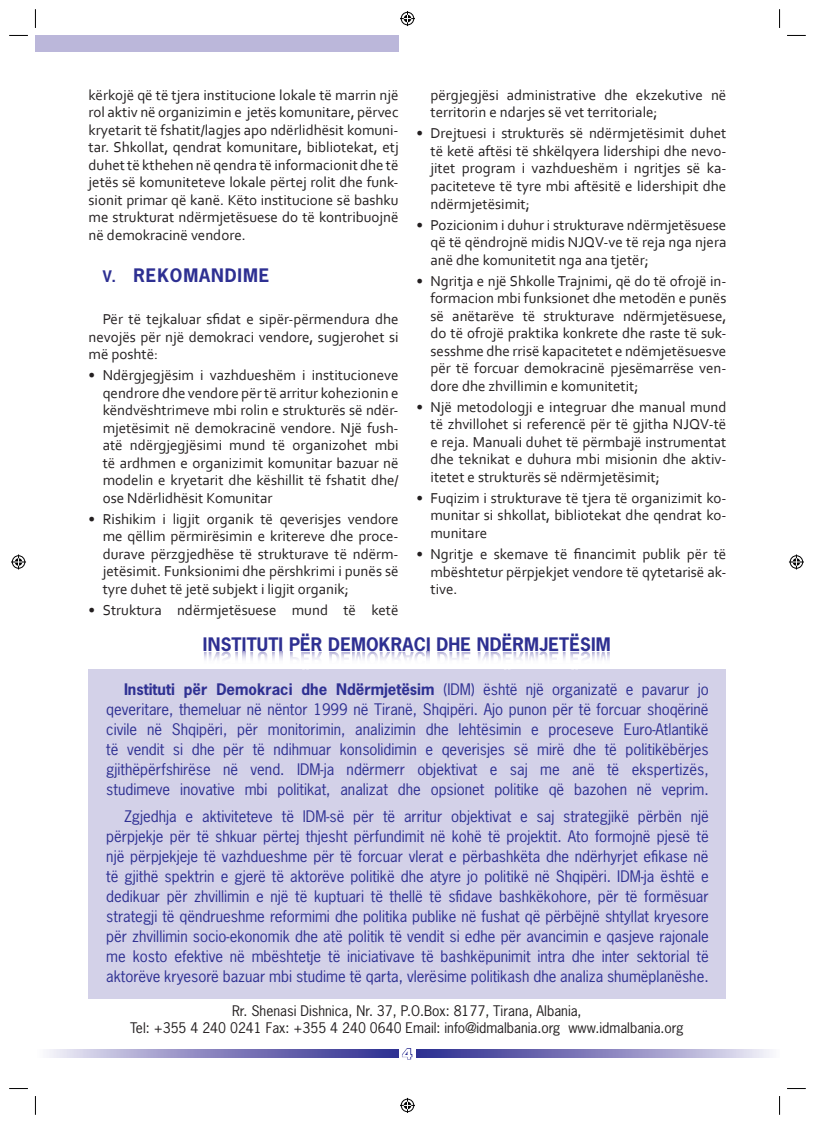
<style>
.page{position:relative;width:815px;height:1124px;background:#fff}
.page>*{position:absolute;margin:0;border:0;box-sizing:border-box;transform-origin:0 0}
.t1{font:700 17.5px "News Gothic Std";letter-spacing:.01em;color:#2e3092}
.t2{font:700 17.5px "News Gothic Std";letter-spacing:.05em;color:#2e3092}
.t3{font:15px/17.5px "Corbel";color:#231f20;text-align:justify}
.t4{font:15px/20px "News Gothic Std";color:#2e3092;text-align:justify}
.t5{font:700 15px "Folio BT";color:#fff}
.t6{font:13.75px/16.5px "News Gothic Std";color:#231f20;text-align:center}
.s1{font-size:15px}
.s2{font-weight:700}
</style>
<div class="page">
<svg style="left:49px;top:1049px;width:350px;height:7px;background:#8884be"></svg>
<svg style="left:416px;top:1049px;width:354px;height:7px;background:#8784be"></svg>
<svg style="left:402px;top:1048px;width:11px;height:11px"></svg>
<div style="left:35px;top:35px;width:364px;height:17px;background:#bbb7da"></div>
<div style="left:89px;top:669px;width:637px;height:329px;background:#d3d1e8"></div>
<svg style="left:9px;top:35px;width:19px;height:1px"></svg>
<svg style="left:787px;top:35px;width:19px;height:1px"></svg>
<svg style="left:9px;top:1088px;width:19px;height:1px"></svg>
<svg style="left:787px;top:1088px;width:19px;height:1px"></svg>
<svg style="left:35px;top:9px;width:1px;height:19px"></svg>
<svg style="left:35px;top:1096px;width:1px;height:18px"></svg>
<svg style="left:779px;top:9px;width:1px;height:19px"></svg>
<svg style="left:779px;top:1096px;width:1px;height:18px"></svg>
<svg style="left:400px;top:11px;width:15px;height:15px"></svg>
<svg style="left:400px;top:1097px;width:15px;height:15px"></svg>
<svg style="left:11px;top:554px;width:15px;height:15px"></svg>
<svg style="left:789px;top:554px;width:15px;height:15px"></svg>
<p class="t3" style="left:89px;top:86px;width:312px">kërkojë që të tjera institucione lokale të marrin një rol aktiv në organizimin e jetës komunitare, përvec kryetarit të fshatit/lagjes apo ndërlidhësit komuni&shy;tar. Shkollat, qendrat komunitare, bibliotekat, etj duhet të kthehen në qendra të informacionit dhe të jetës së komuniteteve lokale përtej rolit dhe funk&shy;sionit primar që kanë. Këto institucione së bashku me strukturat ndërmjetësuese do të kontribuojnë në demokracinë vendore.</p>
<p class="t2" style="left:103px;top:264px;width:168px"><span class="s1">V.</span> Rekomandime</p>
<p class="t3" style="left:89px;top:310px;width:312px;text-indent:14px">Për të tejkaluar sfidat e sipër-përmendura dhe nevojës për një demokraci vendore, sugjerohet si më poshtë:</p>
<p class="t3" style="left:103px;top:366px;width:297px;text-indent:-14px">• Ndërgjegjësim i vazhdueshëm i institucioneve qendrore dhe vendore për të arritur kohezionin e këndvështrimeve mbi rolin e strukturës së ndër&shy;mjetësimit në demokracinë vendore. Një fush&shy;atë ndërgjegjësimi mund të organizohet mbi të ardhmen e organizimit komunitar bazuar në modelin e kryetarit dhe këshillit të fshatit dhe/ ose Ndërlidhësit Komunitar</p>
<p class="t3" style="left:103px;top:509px;width:297px;text-indent:-14px">• Rishikim i ligjit organik të qeverisjes vendore me qëllim përmirësimin e kritereve dhe proce&shy;durave përzgjedhëse të strukturave të ndërm&shy;jetësimit. Funksionimi dhe përshkrimi i punës së tyre duhet të jetë subjekt i ligjit organik;</p>
<p class="t3" style="left:89px;top:601px;width:312px">• Struktura ndërmjetësuese mund të ketë</p>
<p class="t3" style="left:431px;top:86px;width:297px">përgjegjësi administrative dhe ekzekutive në territorin e ndarjes së vet territoriale;</p>
<p class="t3" style="left:431px;top:124px;width:297px;text-indent:-14px">• Drejtuesi i strukturës së ndërmjetësimit duhet të ketë aftësi të shkëlqyera lidershipi dhe nevo&shy;jitet program i vazhdueshëm i ngritjes së ka&shy;paciteteve të tyre mbi aftësitë e lidershipit dhe ndërmjetësimit;</p>
<p class="t3" style="left:431px;top:215px;width:297px;text-indent:-14px">• Pozicionim i duhur i strukturave ndërmjetësuese që të qëndrojnë midis NJQV-ve të reja nga njera anë dhe komunitetit nga ana tjetër;</p>
<p class="t3" style="left:431px;top:271px;width:297px;text-indent:-14px">• Ngritja e një Shkolle Trajnimi, që do të ofrojë in&shy;formacion mbi funksionet dhe metodën e punës së anëtarëve të strukturave ndërmjetësuese, do të ofrojë praktika konkrete dhe raste të suk&shy;sesshme dhe rrisë kapacitetet e ndëmjetësuesve për të forcuar demokracinë pjesëmarrëse ven&shy;dore dhe zhvillimin e komunitetit;</p>
<p class="t3" style="left:431px;top:397px;width:297px;text-indent:-14px">• Një metodologji e integruar dhe manual mund të zhvillohet si referencë për të gjitha NJQV-të e reja. Manuali duhet të përmbajë instrumentat dhe teknikat e duhura mbi misionin dhe aktiv&shy;itetet e strukturës së ndërmjetësimit;</p>
<p class="t3" style="left:431px;top:489px;width:297px;text-indent:-14px">• Fuqizim i strukturave të tjera të organizimit ko&shy;munitar si shkollat, bibliotekat dhe qendrat ko&shy;munitare</p>
<p class="t3" style="left:431px;top:545px;width:297px;text-indent:-14px">• Ngritje e skemave të financimit publik për të mbështetur përpjekjet vendore të qytetarisë ak&shy;tive.</p>
<p class="t1" style="left:203px;top:633px;width:151px">IN STITUTI PËR DEMO</p>
<p class="t1" style="left:379px;top:633px;width:223px">KRACI DHE NDËRMJETËSIM</p>
<p class="t4" style="left:106px;top:679px;width:604px;text-indent:18px"><span class="s2">Instituti për Demokraci dhe Ndërmjetësim</span> (IDM) është një organizatë e pavarur jo qeveritare, themeluar në nëntor 1999 në Tiranë, Shqipëri. Ajo punon për të forcuar shoqërinë civile në Shqipëri, për monitorimin, analizimin dhe lehtësimin e proceseve Euro-Atlantikë të vendit si dhe për të ndihmuar konsolidimin e qeverisjes së mirë dhe të politikëbërjes gjithëpërfshirëse në vend. IDM-ja ndërmerr objektivat e saj me anë të ekspertizës, studimeve inovative mbi politikat, analizat dhe opsionet politike që bazohen në veprim.</p>
<p class="t4" style="left:106px;top:806px;width:604px;text-indent:18px">Zgjedhja e aktiviteteve të IDM-së për të arritur objektivat e saj strategjikë përbën një përpjekje për të shkuar përtej thjesht përfundimit në kohë të projektit. Ato formojnë pjesë të një përpjekjeje të vazhdueshme për të forcuar vlerat e përbashkëta dhe ndërhyrjet efikase në të gjithë spektrin e gjerë të aktorëve politikë dhe atyre jo politikë në Shqipëri. IDM-ja është e dedikuar për zhvillimin e një të kuptuari të thellë të sfidave bashkëkohore, për të formësuar strategji të qëndrueshme reformimi dhe politika publike në fushat që përbëjnë shtyllat kryesore për zhvillimin socio-ekonomik dhe atë politik të vendit si edhe për avancimin e qasjeve rajonale me kosto efektive në mbështetje të iniciativave të bashkëpunimit intra dhe inter sektorial të aktorëve kryesorë bazuar mbi studime të qarta, vlerësime politikash dhe analiza shumëplanëshe.</p>
<p class="t6" style="left:130px;top:1002px;width:555px">Rr. Shenasi Dishnica, Nr. 37, P.O.Box: 8177, Tirana, Albania,<br>Tel: +355 4 240 0241 Fax: +355 4 240 0640 Email: info@idmalbania.org www.idmalbania.org</p>
<p class="t5" style="left:402px;top:1044px;width:11px">4</p>
</div>
